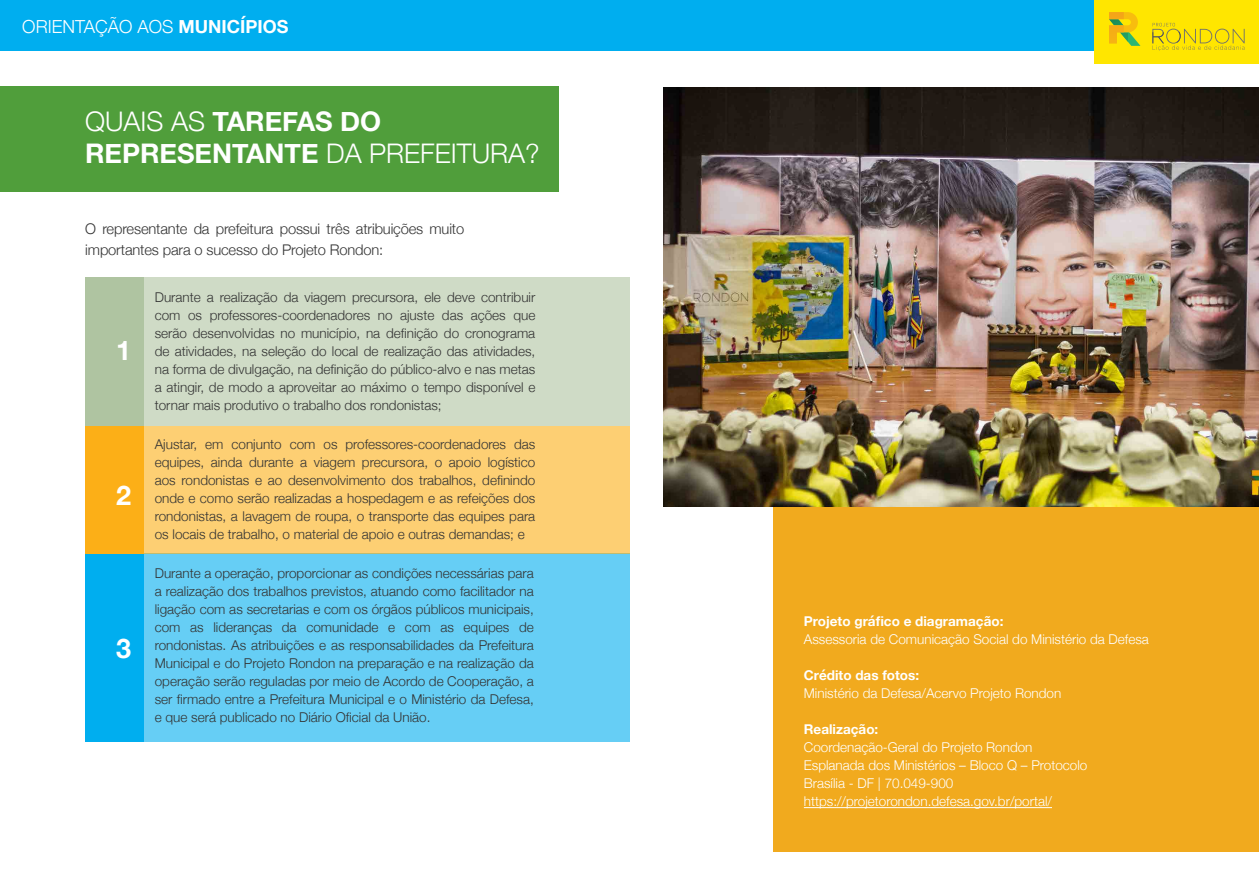
<style>
.page{position:relative;width:1259px;height:893px;background:#fff}
.page>*{position:absolute;margin:0;border:0;box-sizing:border-box;transform-origin:0 0}
.t1{font:700 27px/32.4px "Helvetica Neue";color:#fff}
.t2{font:300 18px "Helvetica Neue";color:#fff}
.t3{font:300 14.7px/21.3px "Helvetica Neue";letter-spacing:-.01em;color:#333}
.t4{font:300 13.5px/18px "Helvetica Neue";color:#333;text-align:justify}
.t5{font:300 13.5px/18px "Helvetica Neue";color:#fff}
.t6{font:700 13.5px "Helvetica Neue";color:#fff}
.s1{font-weight:700}
.s2{font-weight:300}
</style>
<div class="page">
<div style="left:0;top:0;width:1259px;height:51px;background:#00aeef"></div>
<div style="left:1093px;top:0;width:166px;height:64px;background:#ffe600"></div>
<svg style="left:1109px;top:12px;width:31px;height:34px"></svg>
<svg style="left:1152px;top:23px;width:92px;height:28px"></svg>
<div style="left:773px;top:170px;width:486px;height:682px;background:#f1aa1e"></div>
<div style="left:0;top:86px;width:558px;height:106px;background:#509e3b"></div>
<div style="left:85px;top:554px;width:59px;height:188px;background:#00aeef"></div>
<div style="left:85px;top:420px;width:59px;height:134px;background:#fcaf17"></div>
<div style="left:85px;top:277px;width:59px;height:149px;background:#afc4a1"></div>
<div style="left:144px;top:554px;width:486px;height:188px;background:#66cef5"></div>
<div style="left:144px;top:426px;width:486px;height:128px;background:#fdcf73"></div>
<div style="left:144px;top:277px;width:486px;height:149px;background:#cfdbc6"></div>
<img style="left:663px;top:87px;width:596px;height:420px">
<hr style="left:804px;top:807px;width:248px;height:1px;background:#fff">
<h2 class="t2" style="left:22px;top:13px;width:268px">ORIENTAÇÃO AOS <span class="s1">MUNICÍPIOS</span></h2>
<h1 class="t1" style="left:85px;top:106px;width:456px"><span class="s2">QUAIS AS</span> TAREFAS DO<br>REPRESENTANTE <span class="s2">DA PREFEITURA?</span></h1>
<p class="t3" style="left:85px;top:217px;width:380px">O representante da prefeitura possui três atribuições muito importantes para o sucesso do Projeto Rondon:</p>
<h1 class="t1" style="left:116px;top:335px;width:17px">1</h1>
<h1 class="t1" style="left:116px;top:480px;width:17px">2</h1>
<h1 class="t1" style="left:116px;top:632px;width:17px">3</h1>
<p class="t4" style="left:155px;top:287px;width:382px">Durante a realização da viagem precursora, ele deve contribuir com os professores-coordenadores no ajuste das ações que serão desenvolvidas no município, na definição do cronograma de atividades, na seleção do local de realização das atividades, na forma de divulgação, na definição do público-alvo e nas metas a atingir, de modo a aproveitar ao máximo o tempo disponível e tornar mais produtivo o trabalho dos rondonistas;</p>
<p class="t4" style="left:155px;top:434px;width:382px">Ajustar, em conjunto com os professores-coordenadores das equipes, ainda durante a viagem precursora, o apoio logístico aos rondonistas e ao desenvolvimento dos trabalhos, definindo onde e como serão realizadas a hospedagem e as refeições dos rondonistas, a lavagem de roupa, o transporte das equipes para os locais de trabalho, o material de apoio e outras demandas; e</p>
<p class="t4" style="left:155px;top:563px;width:380px">Durante a operação, proporcionar as condições necessárias para a realização dos trabalhos previstos, atuando como facilitador na ligação com as secretarias e com os órgãos públicos municipais, com as lideranças da comunidade e com as equipes de rondonistas. As atribuições e as responsabilidades da Prefeitura Municipal e do Projeto Rondon na preparação e na realização da operação serão reguladas por meio de Acordo de Cooperação, a ser firmado entre a Prefeitura Municipal e o Ministério da Defesa, e que será publicado no Diário Oficial da União.</p>
<p class="t6" style="left:804px;top:611px;width:201px">Projeto gráfico e diagramação:</p>
<p class="t5" style="left:804px;top:629px;width:346px">Assessoria de Comunicação Social do Ministério da Defesa</p>
<p class="t6" style="left:804px;top:665px;width:117px">Crédito das fotos:</p>
<p class="t5" style="left:804px;top:683px;width:259px">Ministério da Defesa/Acervo Projeto Rondon</p>
<p class="t6" style="left:804px;top:719px;width:76px">Realização:</p>
<p class="t5" style="left:804px;top:737px;width:285px">Coordenação-Geral do Projeto Rondon Esplanada dos Ministérios – Bloco Q – Protocolo Brasília - DF | 70.049-900 https://projetorondon.defesa.gov.br/portal/</p>
</div>
